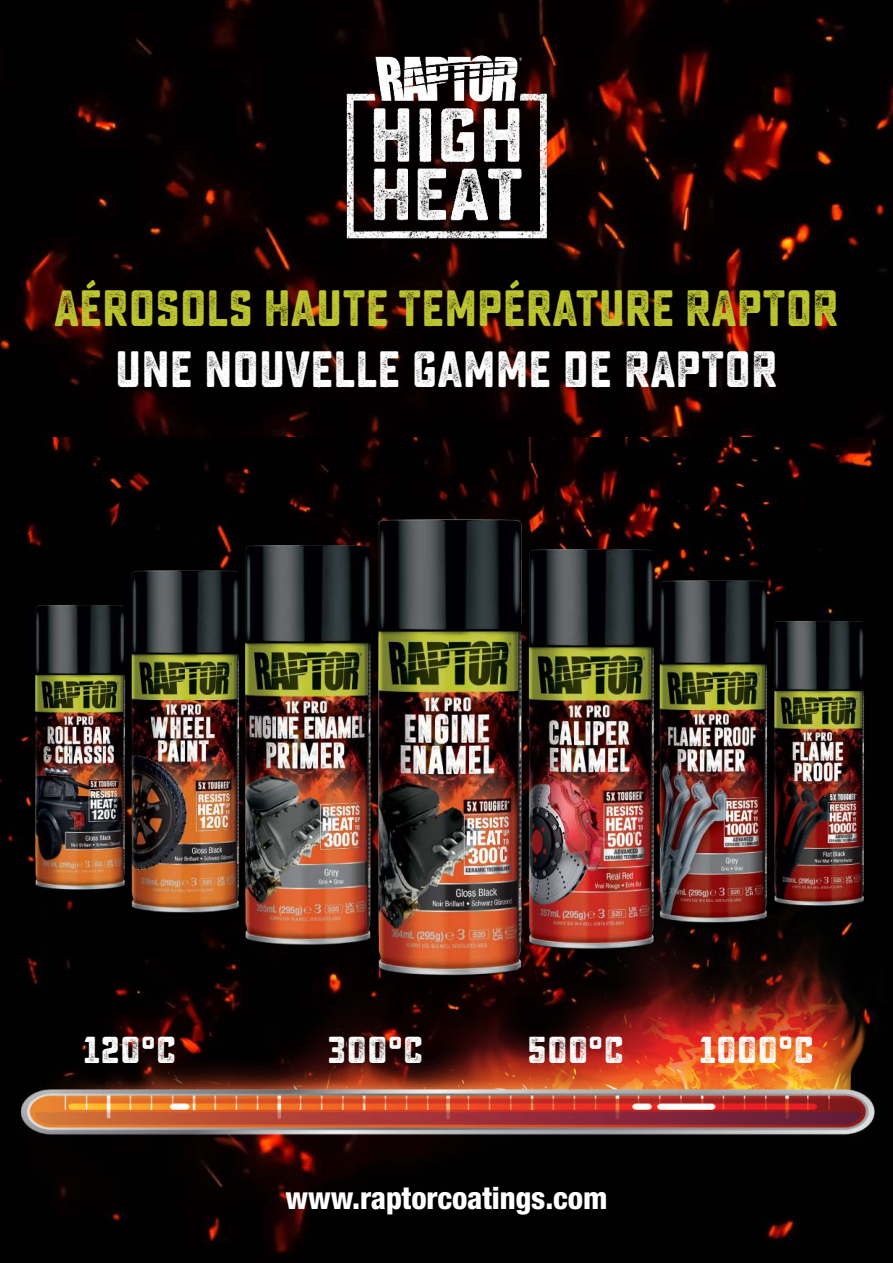
<style>
.page{position:relative;width:893px;height:1263px;background:#fff}
.page>*{position:absolute;margin:0;border:0;box-sizing:border-box;transform-origin:0 0}
.t1{font:51px "Sucrose Bold Two";color:#bdc531;scale:.9 1}
.t2{font:51px "Sucrose Bold Two";color:#fff;scale:.9 1}
.t3{font:37.5px "Sucrose Bold Two";color:#fff}
.t4{font:800 condensed 30.75px "Helvetica Neue LT Std";letter-spacing:-.005em;color:#fff}
</style>
<div class="page">
<img style="left:0;top:0;width:893px;height:1263px">
<img style="left:0;top:438px;width:893px;height:170px">
<img style="left:0;top:905px;width:893px;height:295px">
<img style="left:317px;top:33px;width:257px;height:225px">
<img style="left:0;top:592px;width:57px;height:313px">
<img style="left:57px;top:555px;width:101px;height:375px">
<img style="left:158px;top:528px;width:122px;height:437px">
<img style="left:280px;top:499px;width:340px;height:500px">
<img style="left:442px;top:532px;width:298px;height:437px">
<img style="left:586px;top:566px;width:255px;height:375px">
<img style="left:712px;top:608px;width:181px;height:313px">
<p class="t1" style="left:54px;top:278px;width:874px">AÉROSOLS HAUTE TEMPÉRATURE RAPTOR</p>
<p class="t2" style="left:115px;top:339px;width:738px">UNE NOUVELLE GAMME DE RAPTOR</p>
<p class="t3" style="left:84px;top:1027px;width:94px">120°C</p>
<p class="t3" style="left:327px;top:1027px;width:97px">300°C</p>
<p class="t3" style="left:527px;top:1027px;width:98px">500°C</p>
<p class="t3" style="left:699px;top:1027px;width:116px">1000°C</p>
<p class="t4" style="left:286px;top:1179px;width:323px">www.raptorcoatings.com</p>
</div>
